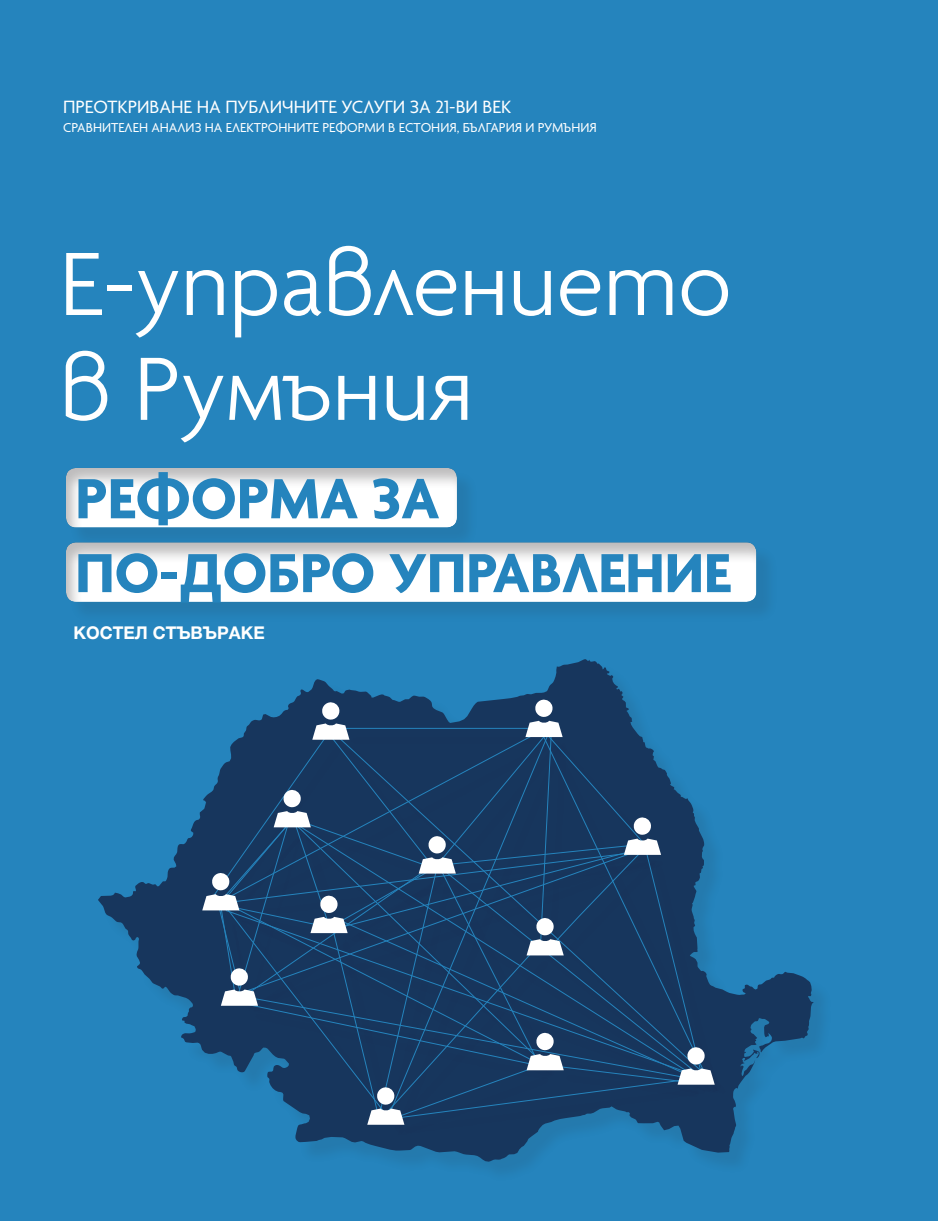
<style>
.page{position:relative;width:938px;height:1221px;background:#fff}
.page>*{position:absolute;margin:0;border:0;box-sizing:border-box;transform-origin:0 0}
.Heading_2{font:300 97.12px/104.8px "Agenda Bg";color:#fff}
.Heading_2-2{font:700 61.25px "Agenda Bg";color:#2584bd}
.Heading_2-3{font:700 59.5px "Agenda Bg";color:#2584bd}
.t1{font:19.25px "Agenda Bg";color:#fff}
.t2{font:700 17.5px "Helvetica Neue";color:#fff}
.t3{font:14px "Agenda Bg";color:#fff}
</style>
<div class="page">
<div style="left:0;top:0;width:938px;height:1220px;background:#2584bd"></div>
<svg style="left:98px;top:659px;width:715px;height:502px"></svg>
<div style="left:69px;top:470px;width:410px;height:79px;background:#231f20;opacity:.1"></div>
<div style="left:66px;top:460px;width:393px;height:68px;background:#231f20;opacity:.3"></div>
<div style="left:69px;top:545px;width:709px;height:79px;background:#247db3"></div>
<div style="left:66px;top:534px;width:691px;height:68px;background:#231f20;opacity:.3"></div>
<div style="left:394px;top:1082px;width:314px;height:58px;background:#231f20;opacity:.1"></div>
<div style="left:340px;top:739px;width:393px;height:363px;background:#231f20;opacity:.1"></div>
<div style="left:225px;top:904px;width:187px;height:237px;background:#231f20;opacity:.1"></div>
<div style="left:335px;top:930px;width:64px;height:204px;background:#17365d"></div>
<div style="left:388px;top:1069px;width:170px;height:73px;background:#231f20;opacity:.1"></div>
<div style="left:649px;top:854px;width:75px;height:247px;background:#231f20;opacity:.1"></div>
<div style="left:391px;top:739px;width:178px;height:398px;background:#231f20;opacity:.1"></div>
<svg style="left:202px;top:698px;width:512px;height:426px"></svg>
<p class="t1" style="left:63px;top:96px;width:450px">ПРЕОТКРИВАНЕ НА ПУБЛИЧНИТЕ УСЛУГИ ЗА 21-ВИ ВЕК</p>
<p class="t3" style="left:63px;top:119px;width:535px">СРАВНИТЕЛЕН АНАЛИЗ НА ЕЛЕКТРОННИТЕ РЕФОРМИ В ЕСТОНИЯ, БЪЛГАРИЯ И РУМЪНИЯ</p>
<p class="Heading_2" style="left:60px;top:231px;width:673px">Е-управлението в Румъния</p>
<p class="Heading_2-2" style="left:75px;top:463px;width:366px">РЕФОРМА ЗА</p>
<p class="Heading_2-3" style="left:75px;top:538px;width:657px">ПО-ДОБРО УПРАВЛЕНИЕ</p>
<p class="t2" style="left:74px;top:616px;width:193px">КОСТЕЛ СТЪВЪРАКЕ</p>
</div>
